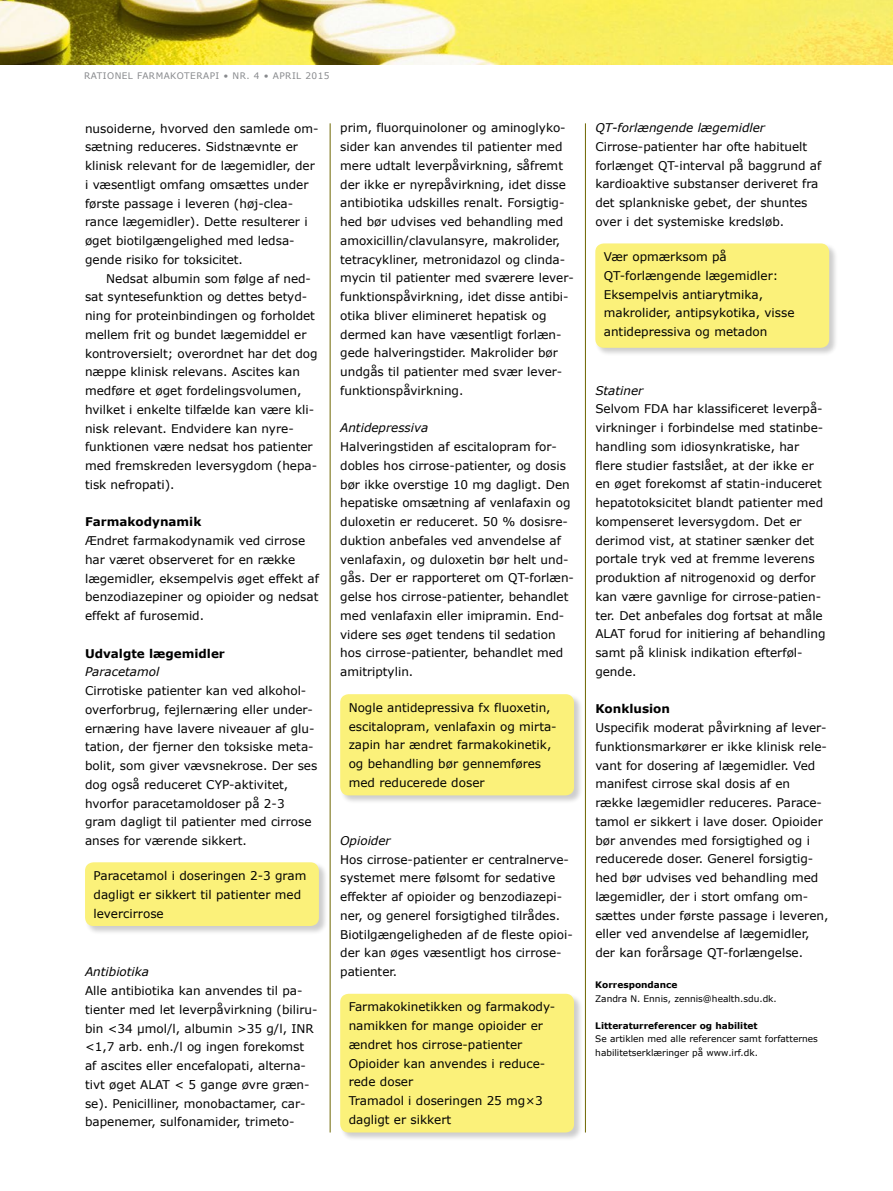
<style>
.page{position:relative;width:893px;height:1191px;background:#fff}
.page>*{position:absolute;margin:0;border:0;box-sizing:border-box;transform-origin:0 0}
.t1{font:12px/18.8px "Verdana";color:#000}
.t2{font:italic 12px "Verdana";color:#000}
.t3{font:700 12px "Verdana";color:#000}
.t4{font:9px/13.5px "Verdana";color:#000}
.t5{font:700 9px "Verdana";color:#000}
.t6{font:9px "Verdana";letter-spacing:.05em;color:#888a8d}
</style>
<div class="page">
<img style="left:0;top:0;width:893px;height:64px">
<hr style="left:330px;top:123px;width:1px;height:1009px;background:#6e6602">
<hr style="left:585px;top:123px;width:1px;height:1009px;background:#6e6602">
<div style="left:340px;top:993px;width:243px;height:148px;background:#000;opacity:.2"></div>
<div style="left:340px;top:993px;width:234px;height:139px;background:#fbf17a;border-radius:9px"></div>
<div style="left:595px;top:243px;width:243px;height:114px;background:#000;opacity:.2"></div>
<div style="left:595px;top:243px;width:234px;height:105px;background:#fbf17a;border-radius:9px"></div>
<div style="left:85px;top:862px;width:243px;height:73px;background:#000;opacity:.2"></div>
<div style="left:85px;top:862px;width:234px;height:64px;background:#fbf17a;border-radius:9px"></div>
<div style="left:340px;top:693px;width:243px;height:111px;background:#000;opacity:.2"></div>
<div style="left:340px;top:694px;width:234px;height:101px;background:#fbf17a;border-radius:9px"></div>
<p class="t6" style="left:84px;top:69px;width:8px">rationel</p>
<p class="t6" style="left:137px;top:69px;width:8px">farmakoterapi</p>
<p class="t6" style="left:223px;top:69px;width:108px">• NR. 4 • APRIL 2015</p>
<p class="t1" style="left:85px;top:119px;width:235px">nusoiderne, hvorved den samlede om&shy;sætning reduceres. Sidstnævnte er klinisk relevant for de lægemidler, der i væsentligt omfang omsættes under første passage i leveren (høj-clea&shy;rance lægemidler). Dette resulterer i øget biotilgængelighed med ledsa&shy;gende risiko for toksicitet.</p>
<p class="t1" style="left:85px;top:269px;width:234px;text-indent:21px">Nedsat albumin som følge af ned&shy;sat syntesefunktion og dettes betyd&shy;ning for proteinbindingen og forholdet mellem frit og bundet lægemiddel er kontroversielt; overordnet har det dog næppe klinisk relevans. Ascites kan medføre et øget fordelingsvolumen, hvilket i enkelte tilfælde kan være kli&shy;nisk relevant. Endvidere kan nyre&shy;funktionen være nedsat hos patienter med fremskreden leversygdom (hepa&shy;tisk nefropati).</p>
<p class="t3" style="left:85px;top:513px;width:118px">Farmakodynamik</p>
<p class="t1" style="left:85px;top:531px;width:235px">Ændret farmakodynamik ved cirrose har været observeret for en række lægemidler, eksempelvis øget effekt af benzodiazepiner og opioider og nedsat effekt af furosemid.</p>
<p class="t3" style="left:85px;top:644px;width:141px">Udvalgte lægemidler</p>
<p class="t2" style="left:85px;top:663px;width:76px">Paracetamol</p>
<p class="t1" style="left:85px;top:681px;width:234px">Cirrotiske patienter kan ved alkohol&shy;overforbrug, fejlernæring eller under&shy;ernæring have lavere niveauer af glu&shy;tation, der fjerner den toksiske meta&shy;bolit, som giver vævsnekrose. Der ses dog også reduceret CYP-aktivitet, hvorfor paracetamoldoser på 2-3 gram dagligt til patienter med cirrose anses for værende sikkert.</p>
<p class="t1" style="left:94px;top:866px;width:214px">Paracetamol i doseringen 2-3 gram dagligt er sikkert til patienter med levercirrose</p>
<p class="t2" style="left:85px;top:963px;width:66px">Antibiotika</p>
<p class="t1" style="left:85px;top:981px;width:234px">Alle antibiotika kan anvendes til pa&shy;tienter med let leverpåvirkning (biliru&shy;bin &lt;34 µmol/l, albumin &gt;35 g/l, INR &lt;1,7 arb. enh./l og ingen forekomst af ascites eller encefalopati, alterna&shy;tivt øget ALAT &lt; 5 gange øvre græn&shy;se). Penicilliner, monobactamer, car&shy;bapenemer, sulfonamider, trimeto-</p>
<p class="t1" style="left:340px;top:118px;width:235px">prim, fluorquinoloner og aminoglyko&shy;sider kan anvendes til patienter med mere udtalt leverpåvirkning, såfremt der ikke er nyrepåvirkning, idet disse antibiotika udskilles renalt. Forsigtig&shy;hed bør udvises ved behandling med amoxicillin/clavulansyre, makrolider, tetracykliner, metronidazol og clinda&shy;mycin til patienter med sværere lever&shy;funktionspåvirkning, idet disse antibi&shy;otika bliver elimineret hepatisk og dermed kan have væsentligt forlæn&shy;gede halveringstider. Makrolider bør undgås til patienter med svær lever&shy;funktionspåvirkning.</p>
<p class="t2" style="left:340px;top:420px;width:90px">Antidepressiva</p>
<p class="t1" style="left:340px;top:437px;width:235px">Halveringstiden af escitalopram for&shy;dobles hos cirrose-patienter, og dosis bør ikke overstige 10 mg dagligt. Den hepatiske omsætning af venlafaxin og duloxetin er reduceret. 50 % dosisre&shy;duktion anbefales ved anvendelse af venlafaxin, og duloxetin bør helt und&shy;gås. Der er rapporteret om QT-forlæn&shy;gelse hos cirrose-patienter, behandlet med venlafaxin eller imipramin. End&shy;videre ses øget tendens til sedation hos cirrose-patienter, behandlet med amitriptylin.</p>
<p class="t1" style="left:349px;top:698px;width:210px">Nogle antidepressiva fx fluoxetin, escitalopram, venlafaxin og mirta&shy;zapin har ændret farmakokinetik, og behandling bør gennemføres med reducerede doser</p>
<p class="t2" style="left:340px;top:832px;width:52px">Opioider</p>
<p class="t1" style="left:340px;top:849px;width:234px">Hos cirrose-patienter er centralnerve&shy;systemet mere følsomt for sedative effekter af opioider og benzodiazepi&shy;ner, og generel forsigtighed tilrådes.<br>Biotilgængeligheden af de fleste opioi&shy;der kan øges væsentligt hos cirrose&shy;patienter.</p>
<p class="t1" style="left:349px;top:997px;width:208px">Farmakokinetikken og farmakody&shy;namikken for mange opioider er ændret hos cirrose-patienter<br>Opioider kan anvendes i reduce&shy;rede doser<br>Tramadol i doseringen 25 mg×3 dagligt er sikkert</p>
<p class="t2" style="left:595px;top:119px;width:171px">QT-forlængende lægemidler</p>
<p class="t1" style="left:595px;top:137px;width:227px">Cirrose-patienter har ofte habituelt forlænget QT-interval på baggrund af kardioaktive substanser deriveret fra det splankniske gebet, der shuntes over i det systemiske kredsløb.</p>
<p class="t1" style="left:604px;top:247px;width:192px">Vær opmærksom på<br>QT-forlængende lægemidler:<br>Eksempelvis antiarytmika, makrolider, antipsykotika, visse antidepressiva og metadon</p>
<p class="t2" style="left:595px;top:382px;width:50px">Statiner</p>
<p class="t1" style="left:595px;top:399px;width:232px">Selvom FDA har klassificeret leverpå&shy;virkninger i forbindelse med statinbe&shy;handling som idiosynkratiske, har flere studier fastslået, at der ikke er en øget forekomst af statin-induceret hepatotoksicitet blandt patienter med kompenseret leversygdom. Det er derimod vist, at statiner sænker det portale tryk ved at fremme leverens produktion af nitrogenoxid og derfor kan være gavnlige for cirrose-patien&shy;ter. Det anbefales dog fortsat at måle ALAT forud for initiering af behandling samt på klinisk indikation efterføl&shy;gende.</p>
<p class="t3" style="left:595px;top:700px;width:76px">Konklusion</p>
<p class="t1" style="left:595px;top:718px;width:235px">Uspecifik moderat påvirkning af lever&shy;funktionsmarkører er ikke klinisk rele&shy;vant for dosering af lægemidler. Ved manifest cirrose skal dosis af en række lægemidler reduceres. Parace&shy;tamol er sikkert i lave doser. Opioider bør anvendes med forsigtighed og i reducerede doser. Generel forsigtig&shy;hed bør udvises ved behandling med lægemidler, der i stort omfang om&shy;sættes under første passage i leveren, eller ved anvendelse af lægemidler, der kan forårsage QT-forlængelse.</p>
<p class="t5" style="left:595px;top:978px;width:84px">Korrespondance</p>
<p class="t4" style="left:595px;top:991px;width:183px">Zandra N. Ennis, zennis@health.sdu.dk.</p>
<p class="t5" style="left:595px;top:1019px;width:164px">Litteraturreferencer og habilitet</p>
<p class="t4" style="left:595px;top:1032px;width:224px">Se artiklen med alle referencer samt forfatternes habilitetserklæringer på www.irf.dk.</p>
</div>
